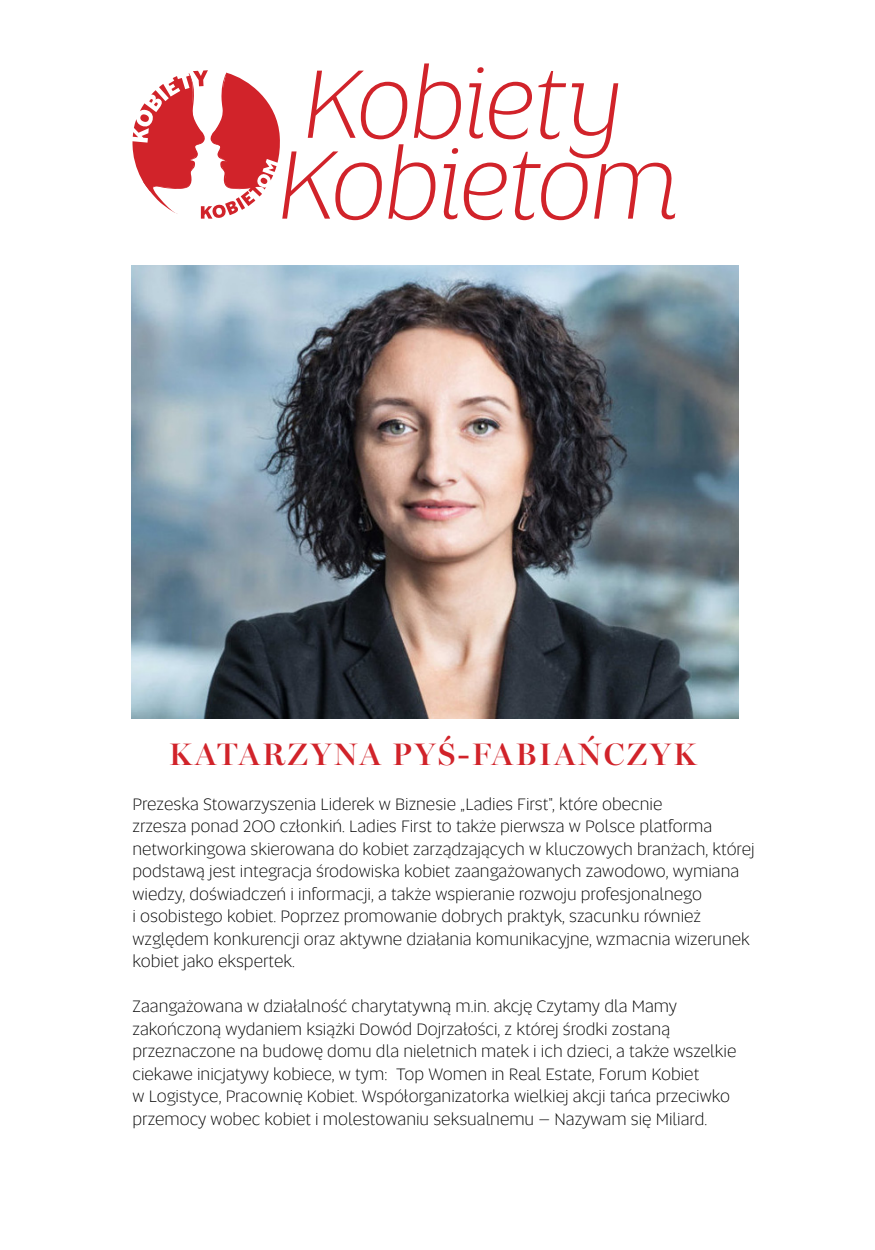
<style>
.page{position:relative;width:875px;height:1250px;background:#fff}
.page>*{position:absolute;margin:0;border:0;box-sizing:border-box;transform-origin:0 0}
.t1{font:italic 300 102.75px "Altis";letter-spacing:-.03em;color:#d1232a}
.t2{font:600 31.25px "Miller Banner WGL";letter-spacing:.07em;color:#d1232a}
.t3{font:300 17.5px/22.5px "Altis";color:#000}
</style>
<div class="page">
<img style="left:131px;top:266px;width:607px;height:453px">
<svg style="left:132px;top:70px;width:148px;height:149px"></svg>
<p class="t1" style="left:303px;top:35px;width:322px">Kobiety</p>
<p class="t1" style="left:277px;top:116px;width:404px">Kobietom</p>
<p class="t2" style="left:169px;top:729px;width:529px">KATARZYNA PYŚ-FABIAŃCZYK</p>
<p class="t3" style="left:132px;top:792px;width:624px">Prezeska Stowarzyszenia Liderek w Biznesie „Ladies First", które obecnie<br>zrzesza ponad 200 członkiń. Ladies First to także pierwsza w Polsce platforma networkingowa skierowana do kobiet zarządzających w kluczowych branżach, której podstawą jest integracja środowiska kobiet zaangażowanych zawodowo, wymiana wiedzy, doświadczeń i informacji, a także wspieranie rozwoju profesjonalnego<br>i osobistego kobiet. Poprzez promowanie dobrych praktyk, szacunku również względem konkurencji oraz aktywne działania komunikacyjne, wzmacnia wizerunek kobiet jako ekspertek.</p>
<p class="t3" style="left:132px;top:995px;width:605px">Zaangażowana w działalność charytatywną m.in. akcję Czytamy dla Mamy zakończoną wydaniem książki Dowód Dojrzałości, z której środki zostaną przeznaczone na budowę domu dla nieletnich matek i ich dzieci, a także wszelkie ciekawe inicjatywy kobiece, w tym: Top Women in Real Estate, Forum Kobiet<br>w Logistyce, Pracownię Kobiet. Współorganizatorka wielkiej akcji tańca przeciwko przemocy wobec kobiet i molestowaniu seksualnemu – Nazywam się Miliard.</p>
</div>
